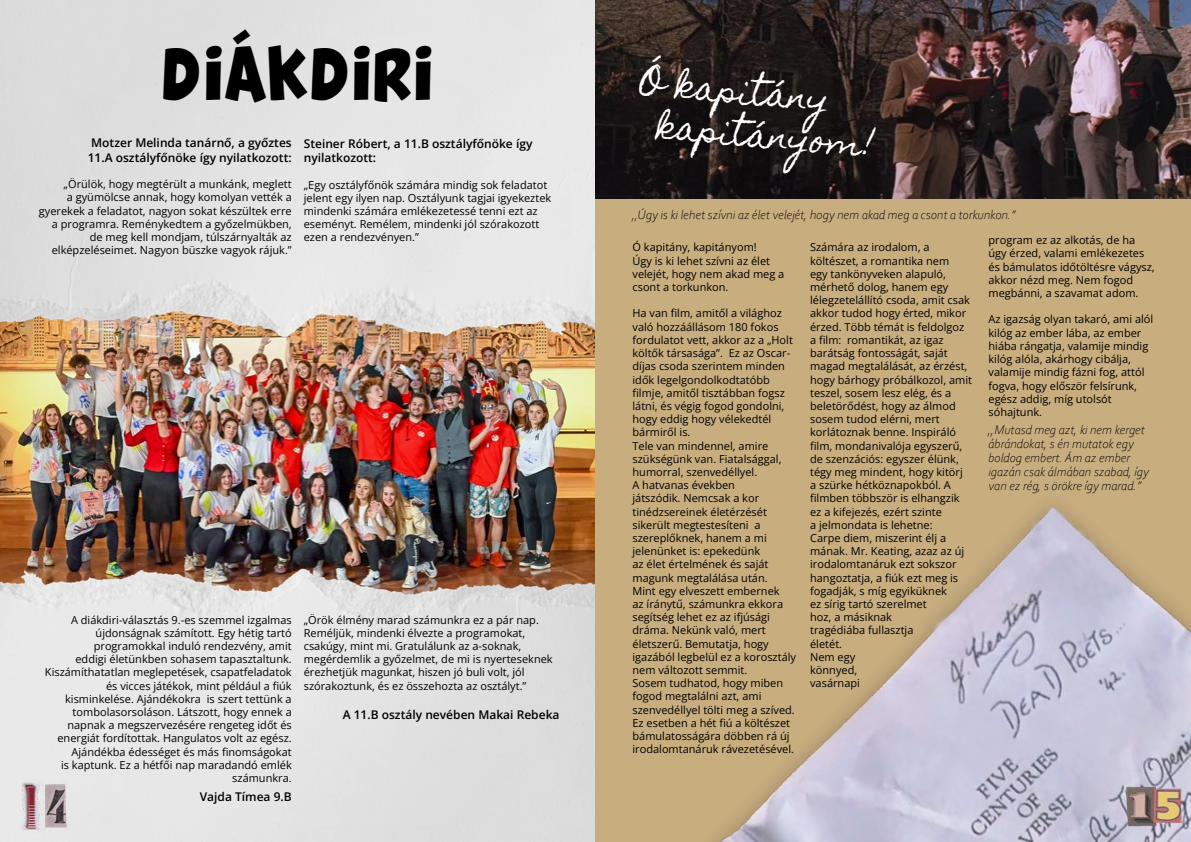
<style>
.page{position:relative;width:1191px;height:842px;background:#fff}
.page>*{position:absolute;margin:0;border:0;box-sizing:border-box;transform-origin:0 0}
.t1{font:44px "Splatch";color:#000}
.t2{font:33px/42px "Homemade Apple";color:#fff}
.t3{font:italic 300 13px/14px "Corbel";color:#000}
.t4{font:600 12px/14.4px "Open Sans";color:#000}
.t5{font:11px/13.2px "Open Sans";color:#000}
</style>
<div class="page">
<img style="left:0;top:339px;width:595px;height:227px">
<img style="left:0;top:566px;width:595px;height:276px">
<img style="left:0;top:0;width:595px;height:339px">
<div style="left:595px;top:0;width:596px;height:842px;background:#c8ad7f"></div>
<img style="left:715px;top:504px;width:476px;height:338px">
<img style="left:596px;top:0;width:595px;height:198px">
<img style="left:595px;top:49px;width:1px;height:175px">
<img style="left:13px;top:779px;width:25px;height:53px">
<img style="left:38px;top:779px;width:35px;height:53px">
<img style="left:1124px;top:779px;width:26px;height:53px">
<img style="left:1150px;top:779px;width:35px;height:53px">
<h1 class="t1" style="left:161px;top:53px;width:275px">Diákdiri</h1>
<p class="t4" style="left:88px;top:136px;width:206px">Motzer Melinda tanárnő, a győztes<br>11.A osztályfőnöke így nyilatkozott:</p>
<p class="t5" style="left:39px;top:177px;width:254px;text-align:right">„Örülök, hogy megtérült a munkánk, meglett<br>a gyümölcse annak, hogy komolyan vették a gyerekek a feladatot, nagyon sokat készültek erre a programra. Reménykedtem a győzelmükben, de meg kell mondjam, túlszárnyalták az elképzeléseimet. Nagyon büszke vagyok rájuk.”</p>
<p class="t4" style="left:304px;top:136px;width:230px">Steiner Róbert, a 11.B osztályfőnöke így nyilatkozott:</p>
<p class="t5" style="left:304px;top:178px;width:249px">„Egy osztályfőnök számára mindig sok feladatot jelent egy ilyen nap. Osztályunk tagjai igyekeztek mindenki számára emlékezetessé tenni ezt az eseményt. Remélem, mindenki jól szórakozott ezen a rendezvényen.”</p>
<p class="t5" style="left:45px;top:613px;width:248px;text-align:right">A diákdiri-választás 9.-es szemmel izgalmas újdonságnak számított. Egy hétig tartó programokkal induló rendezvény, amit<br>eddigi életünkben sohasem tapasztaltunk.<br>Kiszámíthatatlan meglepetések, csapatfeladatok és vicces játékok, mint például a fiúk kisminkelése. Ajándékokra is szert tettünk a tombolasorsoláson. Látszott, hogy ennek a napnak a megszervezésére rengeteg időt és energiát fordítottak. Hangulatos volt az egész.<br>Ajándékba édességet és más finomságokat<br>is kaptunk. Ez a hétfői nap maradandó emlék számunkra.</p>
<p class="t4" style="left:200px;top:789px;width:93px">Vajda Tímea 9.B</p>
<p class="t5" style="left:304px;top:613px;width:250px">„Örök élmény marad számunkra ez a pár nap.<br>Reméljük, mindenki élvezte a programokat, csakúgy, mint mi. Gratulálunk az a-soknak, megérdemlik a győzelmet, de mi is nyerteseknek érezhetjük magunkat, hiszen jó buli volt, jól szórakoztunk, és ez összehozta az osztályt.”</p>
<p class="t4" style="left:343px;top:707px;width:218px">A 11.B osztály nevében Makai Rebeka</p>
<h2 class="t2" style="left:663px;top:63px;width:221px;text-indent:-20px;rotate:5deg">Ó kapitány kapitányom!</h2>
<p class="t3" style="left:632px;top:207px;width:385px">,,Úgy is ki lehet szívni az élet velejét, hogy nem akad meg a csont a torkunkon.”</p>
<p class="t5" style="left:632px;top:241px;width:153px">Ó kapitány, kapitányom!<br>Úgy is ki lehet szívni az élet velejét, hogy nem akad meg a csont a torkunkon.</p>
<p class="t5" style="left:632px;top:307px;width:165px">Ha van film, amitől a világhoz való hozzáállásom 180 fokos fordulatot vett, akkor az a „Holt költők társasága”. Ez az Oscar&shy;díjas csoda szerintem minden idők legelgondolkodtatóbb filmje, amitől tisztábban fogsz látni, és végig fogod gondolni, hogy eddig hogy vélekedtél bármiről is.<br>Tele van mindennel, amire szükségünk van. Fiatalsággal, humorral, szenvedéllyel.<br>A hatvanas években<br>játszódik. Nemcsak a kor tinédzsereinek életérzését sikerült megtestesíteni a szereplőknek, hanem a mi jelenünket is: epekedünk<br>az élet értelmének és saját magunk megtalálása után.<br>Mint egy elveszett embernek<br>az íránytű, számunkra ekkora segítség lehet ez az ifjúsági dráma. Nekünk való, mert életszerű. Bemutatja, hogy igazából legbelül ez a korosztály nem változott semmit.<br>Sosem tudhatod, hogy miben fogod megtalálni azt, ami szenvedéllyel tölti meg a szíved.<br>Ez esetben a hét fiú a költészet bámulatosságára döbben rá új irodalomtanáruk rávezetésével.</p>
<p class="t5" style="left:810px;top:241px;width:163px">Számára az irodalom, a költészet, a romantika nem<br>egy tankönyveken alapuló, mérhető dolog, hanem egy lélegzetelállító csoda, amit csak akkor tudod hogy érted, mikor érzed. Több témát is feldolgoz a film: romantikát, az igaz barátság fontosságát, saját magad megtalálását, az érzést, hogy bárhogy próbálkozol, amit teszel, sosem lesz elég, és a beletörődést, hogy az álmod sosem tudod elérni, mert korlátoznak benne. Inspiráló film, mondanivalója egyszerű, de szenzációs: egyszer élünk, tégy meg mindent, hogy kitörj<br>a szürke hétköznapokból. A filmben többször is elhangzik ez a kifejezés, ezért szinte<br>a jelmondata is lehetne:<br>Carpe diem, miszerint élj a mának. Mr. Keating, azaz az új irodalomtanáruk ezt sokszor hangoztatja, a fiúk ezt meg is fogadják, s míg egyiküknek<br>ez sírig tartó szerelmet<br>hoz, a másiknak<br>tragédiába fullasztja<br>életét.<br>Nem egy<br>könnyed,<br>vasárnapi</p>
<p class="t5" style="left:988px;top:233px;width:168px">program ez az alkotás, de ha úgy érzed, valami emlékezetes és bámulatos időtöltésre vágysz, akkor nézd meg. Nem fogod megbánni, a szavamat adom.</p>
<p class="t5" style="left:988px;top:313px;width:166px">Az igazság olyan takaró, ami alól kilóg az ember lába, az ember hiába rángatja, valamije mindig kilóg alóla, akárhogy cibálja, valamije mindig fázni fog, attól fogva, hogy először felsírunk, egész addig, míg utolsót sóhajtunk.</p>
<p class="t3" style="left:988px;top:423px;width:162px">,,Mutasd meg azt, ki nem kerget ábrándokat, s én mutatok egy boldog embert. Ám az ember igazán csak álmában szabad, így van ez rég, s örökre így marad.”</p>
</div>
